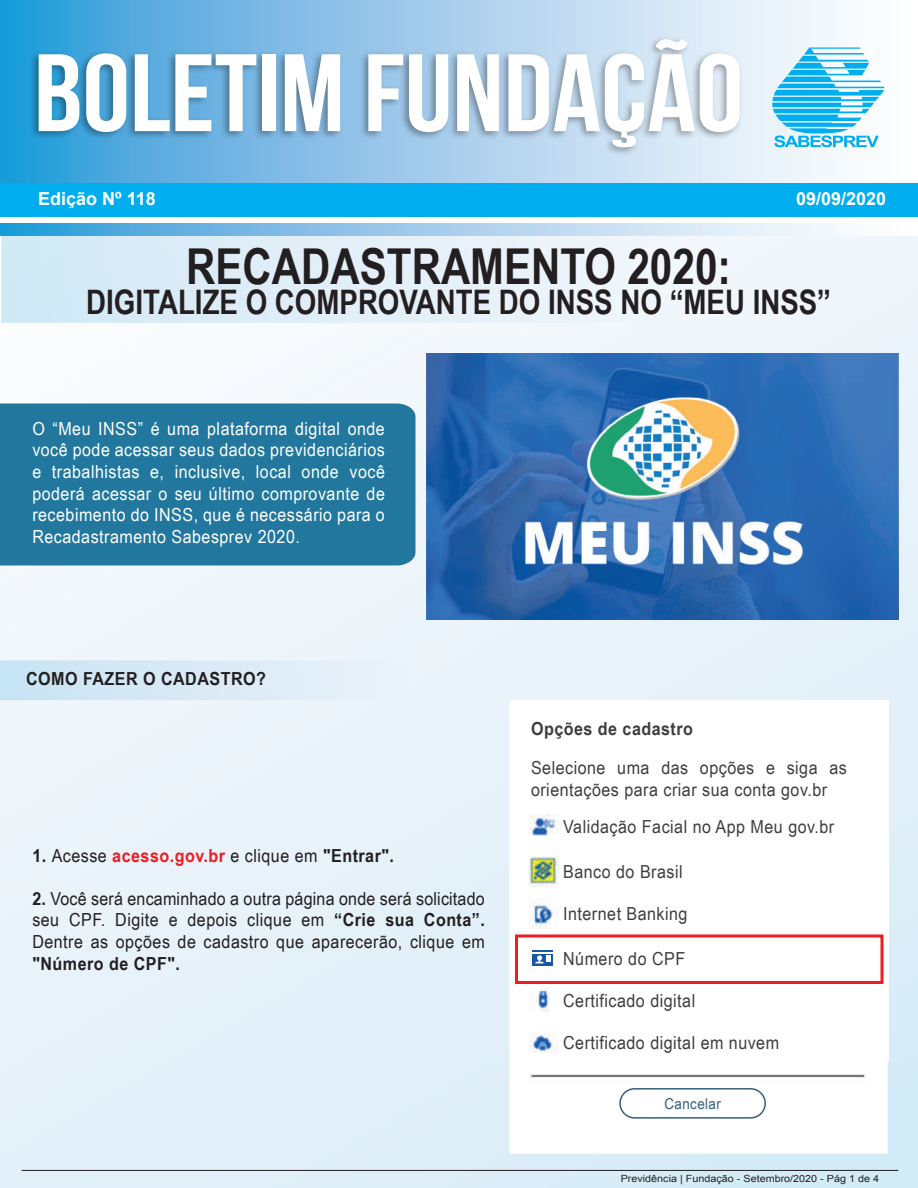
<style>
.page{position:relative;width:918px;height:1188px;background:#fff}
.page>*{position:absolute;margin:0;border:0;box-sizing:border-box;transform-origin:0 0}
.t1{font:700 109.8px "Bebas Neue";color:#fff;scale:1.09 1}
.t2{font:700 49.5px "Arial Narrow";color:#231f20}
.t3{font:700 33.75px "Arial Narrow";color:#231f20}
.t4{font:18px/21.6px "Arial Narrow";letter-spacing:.025em;color:#fff;text-align:justify;scale:1.09 1}
.t5{font:18px/21.6px "Arial Narrow";letter-spacing:.025em;color:#231f20;text-align:justify;scale:1.09 1}
.t6{font:18px/21.6px "Arial Narrow";letter-spacing:.025em;color:#3e3e3f;scale:1.09 1}
.t7{font:700 18px "Arial Narrow";letter-spacing:.025em;color:#231f20;scale:1.09 1}
.t8{font:700 18px "Arial";color:#fff}
.t9{font:700 18px "Arial Narrow";letter-spacing:.025em;color:#3e3e3f;scale:1.09 1}
.t10{font:15px "Arial Narrow";letter-spacing:.025em;color:#34607a;scale:1.09 1}
.t11{font:9.9px "Arial";color:#231f20;scale:1.09 1}
.s1{font-weight:700}
.s2{font-weight:700;color:#ee1d23}
</style>
<div class="page">
<div style="left:0;top:234px;width:918px;height:954px;background:linear-gradient(to bottom,#eff4fa,#e1eff9)"></div>
<img style="left:508px;top:700px;width:381px;height:454px">
<div style="left:510px;top:700px;width:379px;height:105px;background:#fff"></div>
<div style="left:559px;top:805px;width:330px;height:256px;background:#fff"></div>
<div style="left:0;top:404px;width:416px;height:162px;background:#21779d"></div>
<div style="left:0;top:182px;width:918px;height:35px;background:#00aeef"></div>
<svg style="left:0;top:223px;width:918px;height:12px;background:#a2ceec"></svg>
<svg style="left:0;top:0;width:874px;height:182px;background:#9fceec"></svg>
<svg style="left:772px;top:47px;width:113px;height:100px"></svg>
<img style="left:22px;top:32px;width:728px;height:131px">
<svg style="left:0;top:660px;width:445px;height:40px;background:#dbebf7"></svg>
<svg style="left:1px;top:235px;width:709px;height:88px;background:#e1eef8"></svg>
<hr style="left:22px;top:1170px;width:876px;height:1px;background:#231f20">
<img style="left:426px;top:354px;width:472px;height:265px">
<div style="left:531px;top:946px;width:28px;height:26px;background:#fff"></div>
<div style="left:532px;top:950px;width:21px;height:16px;background:#1757a7"></div>
<hr style="left:532px;top:952px;width:21px;height:2px;background:#fff">
<svg style="left:536px;top:955px;width:15px;height:8px"></svg>
<div style="left:515px;top:935px;width:369px;height:49px;border:3px solid #ee1d23"></div>
<hr style="left:532px;top:1075px;width:332px;height:2px;background:#57585a">
<div style="left:596px;top:1084px;width:204px;height:51px;background:#fff;border-radius:18px"></div>
<div style="left:619px;top:1088px;width:147px;height:31px;border:2px solid #34607a;border-radius:15px"></div>
<h1 class="t1" style="left:34px;top:33px;width:652px">BOLETIM FUNDAÇÃO</h1>
<p class="t8" style="left:38px;top:186px;width:119px">Edição Nº 118</p>
<p class="t8" style="left:796px;top:186px;width:92px">09/09/2020</p>
<h2 class="t2" style="left:186px;top:229px;width:546px">RECADASTRAMENTO 2020:</h2>
<h3 class="t3" style="left:86px;top:276px;width:746px">DIGITALIZE O COMPROVANTE DO INSS NO “MEU INSS”</h3>
<p class="t4" style="left:32px;top:417px;width:325px">O “Meu INSS” é uma plataforma digital onde você pode acessar seus dados previdenciários e trabalhistas e, inclusive, local onde você poderá acessar o seu último comprovante de recebimento do INSS, que é necessário para o Recadastramento Sabesprev 2020.</p>
<p class="t7" style="left:26px;top:665px;width:222px">COMO FAZER O CADASTRO?</p>
<p class="t5" style="left:32px;top:844px;width:333px"><span class="s1">1.</span> Acesse <span class="s2">acesso.gov.br</span> e clique em <span class="s1">"Entrar".</span></p>
<p class="t5" style="left:32px;top:887px;width:417px"><span class="s1">2.</span> Você será encaminhado a outra página onde será solicitado seu CPF. Digite e depois clique em <span class="s1">“Crie sua Conta”.<br></span>Dentre as opções de cadastro que aparecerão, clique em</p>
<p class="t7" style="left:32px;top:950px;width:137px">"Número de CPF".</p>
<p class="t9" style="left:531px;top:715px;width:150px">Opções de cadastro</p>
<p class="t6" style="left:531px;top:756px;width:291px">Selecione uma das opções e siga as orientações para criar sua conta gov.br</p>
<p class="t6" style="left:563px;top:815px;width:250px">Validação Facial no App Meu gov.br</p>
<p class="t6" style="left:563px;top:860px;width:111px">Banco do Brasil</p>
<p class="t6" style="left:563px;top:903px;width:116px">Internet Banking</p>
<p class="t6" style="left:563px;top:947px;width:113px">Número do CPF</p>
<p class="t6" style="left:563px;top:989px;width:123px">Certificado digital</p>
<p class="t6" style="left:563px;top:1032px;width:200px">Certificado digital em nuvem</p>
<p class="t10" style="left:664px;top:1092px;width:53px">Cancelar</p>
<p class="t11" style="left:621px;top:1172px;width:239px">Previdência | Fundação - Setembro/2020 - Pág 1 de 4</p>
</div>
